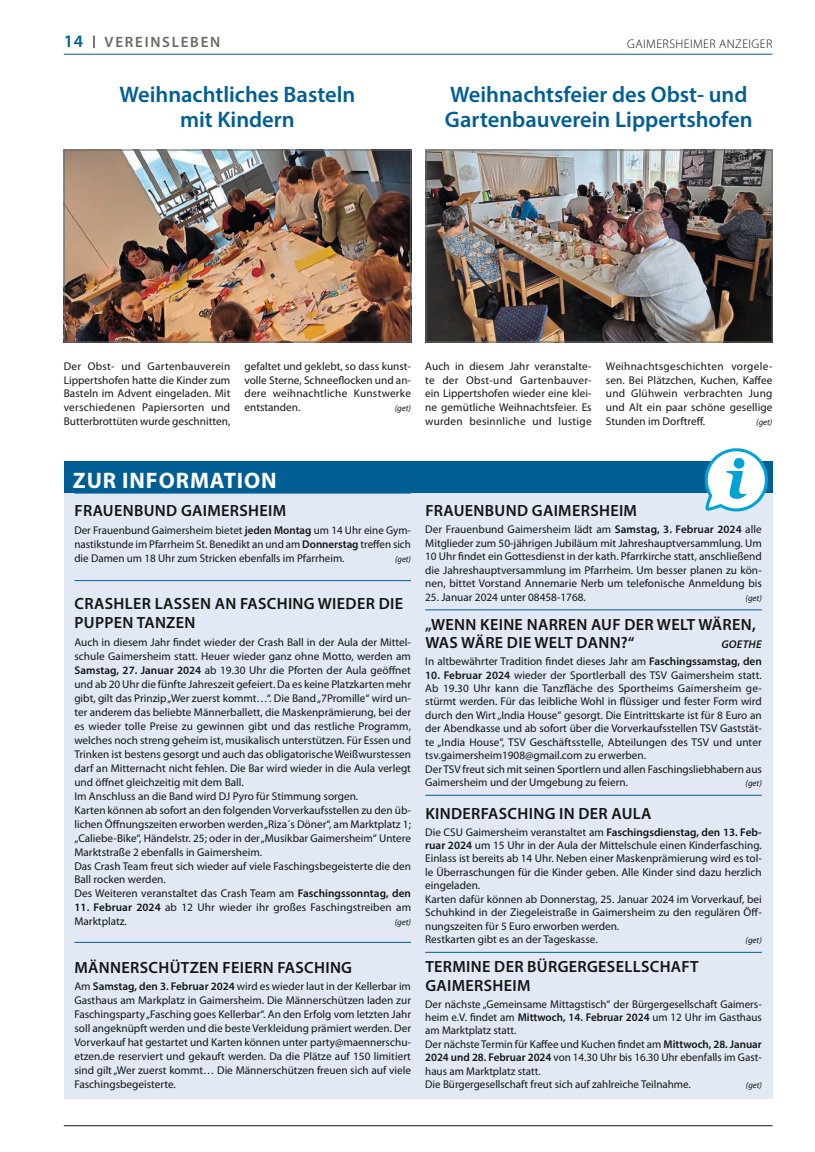
<style>
.page{position:relative;width:815px;height:1152px;background:#fff}
.page>*{position:absolute;margin:0;border:0;box-sizing:border-box;transform-origin:0 0}
.Überschrift_2sp{font:600 22.5px/25px "Myriad Pro";color:#005e95;text-align:center}
.t1{font:700 22.5px "Myriad Pro";letter-spacing:.04em;color:#fff}
.Infokasten_Überschrift{font:600 16.25px/18.4px "Myriad Pro";letter-spacing:.02em;color:#131413}
.t2{font:600 15px "Myriad Pro";letter-spacing:.12em;color:#686867}
.t3{font:300 12.5px "Myriad Pro";letter-spacing:.035em;color:#131413}
.Infokasten_Grundschrift{font:11.25px/14px "Myriad Pro";color:#131413;text-align:justify}
.Grundschrift{font:11.25px/13.8px "Myriad Pro";letter-spacing:.01em;color:#131413;text-align:justify}
.Infokasten_Überschrift-2{font:italic 600 11.25px "Myriad Pro";letter-spacing:.02em;color:#131413}
.Infokasten_Grundschrift-2{font:italic 8.75px "Myriad Pro";color:#131413}
.Grundschrift-2{font:italic 8.75px "Myriad Pro";color:#131413}
.s1{font-size:17.5px;color:#005e95}
.s2{font-weight:600}
</style>
<div class="page">
<hr style="left:64px;top:1125px;width:708px;height:1px;background:#131413">
<hr style="left:64px;top:54px;width:708px;height:1px;background:#005e95">
<img style="left:66px;top:152px;width:343px;height:188px">
<div style="left:64px;top:150px;width:347px;height:192px;border:1px solid #686867"></div>
<img style="left:428px;top:152px;width:342px;height:188px">
<div style="left:426px;top:150px;width:346px;height:192px;border:1px solid #686867"></div>
<div style="left:64px;top:461px;width:708px;height:36px;background:#005e95"></div>
<div style="left:64px;top:493px;width:708px;height:605px;background:#e2e9f4"></div>
<hr style="left:74px;top:493px;width:337px;height:1px;background:#005e95">
<hr style="left:74px;top:580px;width:337px;height:1px;background:#005e95">
<hr style="left:74px;top:942px;width:337px;height:1px;background:#005e95">
<hr style="left:425px;top:609px;width:337px;height:1px;background:#005e95">
<hr style="left:425px;top:795px;width:337px;height:1px;background:#005e95">
<hr style="left:425px;top:952px;width:337px;height:1px;background:#005e95">
<svg style="left:704px;top:448px;width:64px;height:64px"></svg>
<p class="t2" style="left:64px;top:33px;width:158px"><span class="s1">14</span> <sup>|</sup> VEREINSLEBEN</p>
<p class="t3" style="left:627px;top:37px;width:147px">GAIMERSHEIMER ANZEIGER</p>
<p class="Überschrift_2sp" style="left:119px;top:81px;width:238px">Weihnachtliches Basteln mit Kindern</p>
<p class="Überschrift_2sp" style="left:445px;top:81px;width:309px;text-align:left">Weihnachtsfeier des Obst- und<br>Gartenbauverein Lippertshofen</p>
<p class="Grundschrift" style="left:64px;top:359px;width:168px">Der Obst- und Gartenbauverein Lippertshofen hatte die Kinder zum Basteln im Advent eingeladen. Mit verschiedenen Papiersorten und Butterbrottüten wurde geschnitten,</p>
<p class="Grundschrift" style="left:244px;top:359px;width:168px">gefaltet und geklebt, so dass kunst&shy;volle Sterne, Schneeflocken und an&shy;dere weihnachtliche Kunstwerke entstanden.</p>
<p class="Grundschrift-2" style="left:395px;top:403px;width:18px">(get)</p>
<p class="Grundschrift" style="left:425px;top:359px;width:168px">Auch in diesem Jahr veranstalte&shy;te der Obst-und Gartenbauver&shy;ein Lippertshofen wieder eine klei&shy;ne gemütliche Weihnachtsfeier. Es wurden besinnliche und lustige</p>
<p class="Grundschrift" style="left:606px;top:359px;width:168px">Weihnachtsgeschichten vorgele&shy;sen. Bei Plätzchen, Kuchen, Kaffee und Glühwein verbrachten Jung und Alt ein paar schöne gesellige Stunden im Dorftreff.</p>
<p class="Grundschrift-2" style="left:756px;top:417px;width:18px">(get)</p>
<p class="t1" style="left:73px;top:467px;width:205px">ZUR INFORMATION</p>
<p class="Infokasten_Überschrift" style="left:75px;top:501px;width:213px">FRAUENBUND GAIMERSHEIM</p>
<p class="Infokasten_Grundschrift" style="left:74px;top:523px;width:338px">Der Frauenbund Gaimersheim bietet <span class="s2">jeden Montag</span> um 14 Uhr eine Gym&shy;nastikstunde im Pfarrheim St. Benedikt an und am <span class="s2">Donnerstag</span> treffen sich die Damen um 18 Uhr zum Stricken ebenfalls im Pfarrheim.</p>
<p class="Infokasten_Grundschrift-2" style="left:395px;top:554px;width:17px">(get)</p>
<p class="Infokasten_Überschrift" style="left:75px;top:594px;width:330px;line-height:19px">CRASHLER LASSEN AN FASCHING WIEDER DIE<br>PUPPEN TANZEN</p>
<p class="Infokasten_Grundschrift" style="left:74px;top:635px;width:338px">Auch in diesem Jahr findet wieder der Crash Ball in der Aula der Mittel&shy;schule Gaimersheim statt. Heuer wieder ganz ohne Motto, werden am <span class="s2">Samstag, 27. Januar 2024</span> ab 19.30 Uhr die Pforten der Aula geöffnet und ab 20 Uhr die fünfte Jahreszeit gefeiert. Da es keine Platzkarten mehr gibt, gilt das Prinzip „Wer zuerst kommt…“. Die Band „7Promille“ wird un&shy;ter anderem das beliebte Männerballett, die Maskenprämierung, bei der es wieder tolle Preise zu gewinnen gibt und das restliche Programm, welches noch streng geheim ist, musikalisch unterstützen. Für Essen und Trinken ist bestens gesorgt und auch das obligatorische Weißwurstessen darf an Mitternacht nicht fehlen. Die Bar wird wieder in die Aula verlegt und öffnet gleichzeitig mit dem Ball.</p>
<p class="Infokasten_Grundschrift" style="left:74px;top:789px;width:285px">Im Anschluss an die Band wird DJ Pyro für Stimmung sorgen.</p>
<p class="Infokasten_Grundschrift" style="left:74px;top:803px;width:338px">Karten können ab sofort an den folgenden Vorverkaufsstellen zu den üb&shy;lichen Öffnungszeiten erworben werden „Riza´s Döner“, am Marktplatz 1; „Caliebe-Bike“, Händelstr. 25; oder in der „Musikbar Gaimersheim“ Untere Marktstraße 2 ebenfalls in Gaimersheim.</p>
<p class="Infokasten_Grundschrift" style="left:74px;top:859px;width:338px">Das Crash Team freut sich wieder auf viele Faschingsbegeisterte die den<br>Ball rocken werden.</p>
<p class="Infokasten_Grundschrift" style="left:74px;top:887px;width:338px">Des Weiteren veranstaltet das Crash Team am <span class="s2">Faschingssonntag, den</span></p>
<p class="Infokasten_Grundschrift" style="left:74px;top:901px;width:338px"><span class="s2">11. Februar 2024</span> ab 12 Uhr wieder ihr großes Faschingstreiben am<br>Marktplatz.</p>
<p class="Infokasten_Grundschrift-2" style="left:395px;top:917px;width:18px">(get)</p>
<p class="Infokasten_Überschrift" style="left:75px;top:957px;width:279px">MÄNNERSCHÜTZEN FEIERN FASCHING</p>
<p class="Infokasten_Grundschrift" style="left:74px;top:979px;width:338px">Am <span class="s2">Samstag, den 3. Februar 2024</span> wird es wieder laut in der Kellerbar im Gasthaus am Markplatz in Gaimersheim. Die Männerschützen laden zur Faschingsparty „Fasching goes Kellerbar“. An den Erfolg vom letzten Jahr soll angeknüpft werden und die beste Verkleidung prämiert werden. Der Vorverkauf hat gestartet und Karten können unter party@maennerschu&shy;etzen.de reserviert und gekauft werden. Da die Plätze auf 150 limitiert sind gilt „Wer zuerst kommt… Die Männerschützen freuen sich auf viele Faschingsbegeisterte.</p>
<p class="Infokasten_Überschrift" style="left:425px;top:501px;width:213px">FRAUENBUND GAIMERSHEIM</p>
<p class="Infokasten_Grundschrift" style="left:425px;top:523px;width:338px;line-height:13.4px">Der Frauenbund Gaimersheim lädt am <span class="s2">Samstag, 3. Februar 2024</span> alle Mitglieder zum 50-jährigen Jubiläum mit Jahreshauptversammlung. Um 10 Uhr findet ein Gottesdienst in der kath. Pfarrkirche statt, anschließend die Jahreshauptversammlung im Pfarrheim. Um besser planen zu kön&shy;nen, bittet Vorstand Annemarie Nerb um telefonische Anmeldung bis</p>
<p class="Infokasten_Grundschrift" style="left:425px;top:590px;width:162px">25. Januar 2024 unter 08458-1768.</p>
<p class="Infokasten_Grundschrift-2" style="left:746px;top:593px;width:18px">(get)</p>
<p class="Infokasten_Überschrift" style="left:425px;top:614px;width:332px">„WENN KEINE NARREN AUF DER WELT WÄREN,<br>WAS WÄRE DIE WELT DANN?“</p>
<p class="Infokasten_Überschrift-2" style="left:721px;top:637px;width:42px">GOETHE</p>
<p class="Infokasten_Grundschrift" style="left:425px;top:654px;width:338px">In altbewährter Tradition findet dieses Jahr am <span class="s2">Faschingssamstag, den</span></p>
<p class="Infokasten_Grundschrift" style="left:425px;top:668px;width:338px;line-height:13.4px"><span class="s2">10. Februar 2024</span> wieder der Sportlerball des TSV Gaimersheim statt.<br>Ab 19.30 Uhr kann die Tanzfläche des Sportheims Gaimersheim ge&shy;stürmt werden. Für das leibliche Wohl in flüssiger und fester Form wird durch den Wirt „India House“ gesorgt. Die Eintrittskarte ist für 8 Euro an der Abendkasse und ab sofort über die Vorverkaufsstellen TSV Gaststät&shy;te „India House“, TSV Geschäftsstelle, Abteilungen des TSV und unter tsv.gaimersheim1908@gmail.com zu erwerben.</p>
<p class="Infokasten_Grundschrift" style="left:425px;top:762px;width:338px;line-height:13.4px">Der TSV freut sich mit seinen Sportlern und allen Faschingsliebhabern aus<br>Gaimersheim und der Umgebung zu feiern.</p>
<p class="Infokasten_Grundschrift-2" style="left:746px;top:778px;width:18px">(get)</p>
<p class="Infokasten_Überschrift" style="left:425px;top:803px;width:228px">KINDERFASCHING IN DER AULA</p>
<p class="Infokasten_Grundschrift" style="left:425px;top:825px;width:338px;line-height:13.4px">Die CSU Gaimersheim veranstaltet am <span class="s2">Faschingsdienstag, den 13. Feb&shy;ruar 2024</span> um 15 Uhr in der Aula der Mittelschule einen Kinderfasching.<br>Einlass ist bereits ab 14 Uhr. Neben einer Maskenprämierung wird es tol&shy;le Überraschungen für die Kinder geben. Alle Kinder sind dazu herzlich eingeladen.</p>
<p class="Infokasten_Grundschrift" style="left:425px;top:892px;width:338px;line-height:13.4px">Karten dafür können ab Donnerstag, 25. Januar 2024 im Vorverkauf, bei Schuhkind in der Ziegeleistraße in Gaimersheim zu den regulären Öff&shy;nungszeiten für 5 Euro erworben werden.</p>
<p class="Infokasten_Grundschrift" style="left:425px;top:932px;width:174px">Restkarten gibt es an der Tageskasse.</p>
<p class="Infokasten_Grundschrift-2" style="left:746px;top:935px;width:18px">(get)</p>
<p class="Infokasten_Überschrift" style="left:425px;top:957px;width:275px">TERMINE DER BÜRGERGESELLSCHAFT<br>GAIMERSHEIM</p>
<p class="Infokasten_Grundschrift" style="left:425px;top:997px;width:338px;line-height:13.4px">Der nächste „Gemeinsame Mittagstisch“ der Bürgergesellschaft Gaimers&shy;heim e.V. findet am <span class="s2">Mittwoch, 14. Februar 2024</span> um 12 Uhr im Gasthaus am Marktplatz statt.</p>
<p class="Infokasten_Grundschrift" style="left:425px;top:1037px;width:338px;line-height:13.4px">Der nächste Termin für Kaffee und Kuchen findet am <span class="s2">Mittwoch, 28. Januar 2024 und 28. Februar 2024</span> von 14.30 Uhr bis 16.30 Uhr ebenfalls im Gast&shy;haus am Marktplatz statt.</p>
<p class="Infokasten_Grundschrift" style="left:425px;top:1077px;width:267px">Die Bürgergesellschaft freut sich auf zahlreiche Teilnahme.</p>
<p class="Infokasten_Grundschrift-2" style="left:746px;top:1080px;width:17px">(get)</p>
</div>
